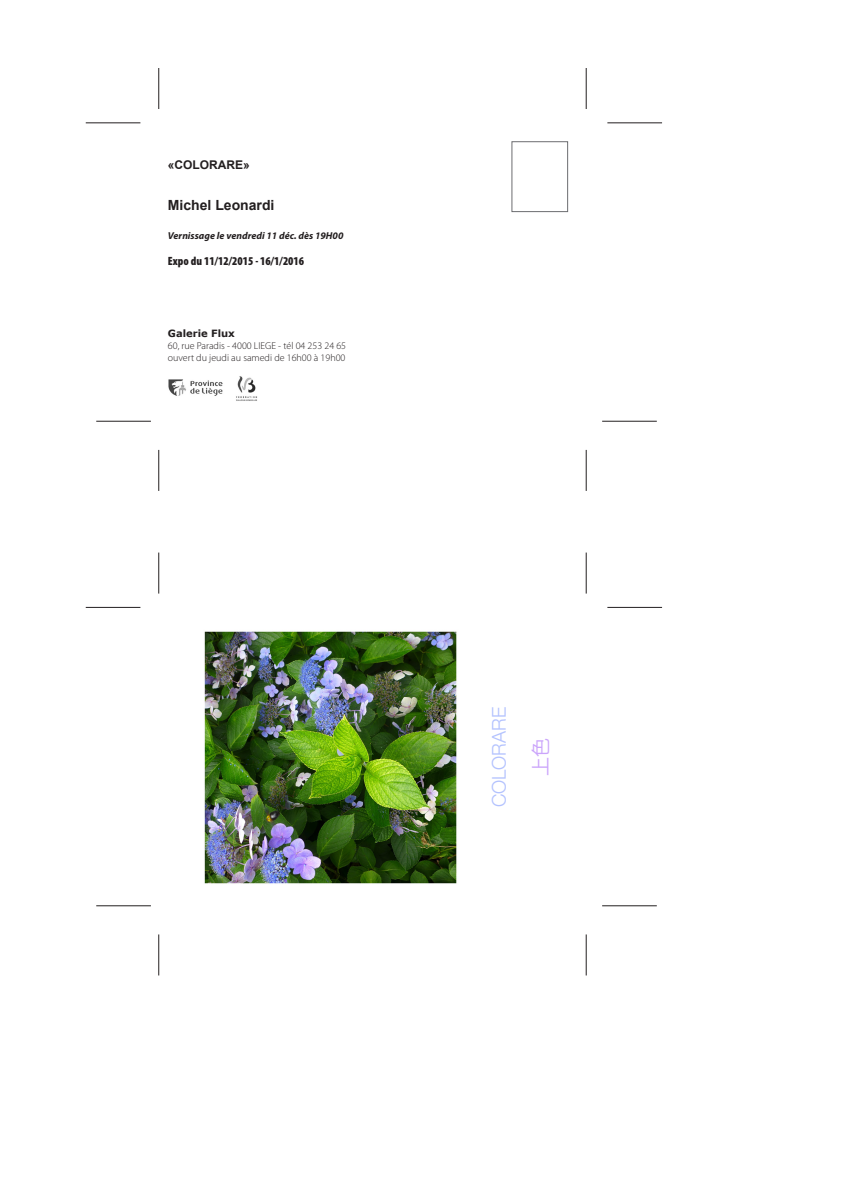
<style>
.page{position:relative;width:842px;height:1191px;background:#fff}
.page>*{position:absolute;margin:0;border:0;box-sizing:border-box;transform-origin:0 0}
.t1{font:300 19px "Helvetica Neue LT Com";color:#b3c2fe}
.t2{font:19px "Koz Go Pr 6 N";color:#cba5fb}
.t3{font:700 14px "Arial";color:#231f20}
.t4{font:900 condensed 12px "Myriad Pro";color:#231f20}
.t5{font:700 12px "Arial";color:#231f20}
.t6{font:300 10px "Myriad Pro";color:#231f20}
.t7{font:italic 700 10px "Myriad Pro";color:#231f20}
.t8{font:700 10px "Verdana";color:#231f20}
</style>
<div class="page">
<hr style="left:158px;top:552px;width:1px;height:41px;background:#231f20">
<hr style="left:607px;top:607px;width:55px;height:1px;background:#231f20">
<hr style="left:96px;top:905px;width:55px;height:1px;background:#231f20">
<hr style="left:86px;top:607px;width:54px;height:1px;background:#231f20">
<hr style="left:586px;top:552px;width:1px;height:41px;background:#231f20">
<hr style="left:158px;top:934px;width:1px;height:41px;background:#231f20">
<hr style="left:586px;top:934px;width:1px;height:41px;background:#231f20">
<hr style="left:602px;top:905px;width:55px;height:1px;background:#231f20">
<div style="left:512px;top:141px;width:56px;height:71px;border:1px solid #6c6d70"></div>
<hr style="left:158px;top:68px;width:1px;height:41px;background:#231f20">
<hr style="left:607px;top:122px;width:55px;height:1px;background:#231f20">
<hr style="left:96px;top:421px;width:55px;height:1px;background:#231f20">
<hr style="left:86px;top:122px;width:54px;height:1px;background:#231f20">
<hr style="left:586px;top:68px;width:1px;height:41px;background:#231f20">
<hr style="left:158px;top:450px;width:1px;height:41px;background:#231f20">
<hr style="left:586px;top:450px;width:1px;height:41px;background:#231f20">
<hr style="left:602px;top:421px;width:55px;height:1px;background:#231f20">
<img style="left:168px;top:379px;width:55px;height:17px">
<img style="left:236px;top:376px;width:21px;height:25px">
<img style="left:204px;top:631px;width:253px;height:253px">
<p class="t5" style="left:168px;top:157px;width:84px">«COLORARE»</p>
<p class="t3" style="left:168px;top:196px;width:108px">Michel Leonardi</p>
<p class="t7" style="left:168px;top:230px;width:177px">Vernissage le vendredi 11 déc. dès 19H00</p>
<p class="t4" style="left:168px;top:254px;width:138px">Expo du 11/12/2015 - 16/1/2016</p>
<p class="t8" style="left:168px;top:327px;width:69px">Galerie Flux</p>
<p class="t6" style="left:168px;top:340px;width:180px">60, rue Paradis - 4000 LIEGE - tél 04 253 24 65</p>
<p class="t6" style="left:168px;top:352px;width:179px">ouvert du jeudi au samedi de 16h00 à 19h00</p>
<p class="t1" style="left:487px;top:807px;width:102px;rotate:-90deg">COLORARE</p>
<p class="t2" style="left:530px;top:776px;width:39px;rotate:-90deg">上色</p>
</div>
